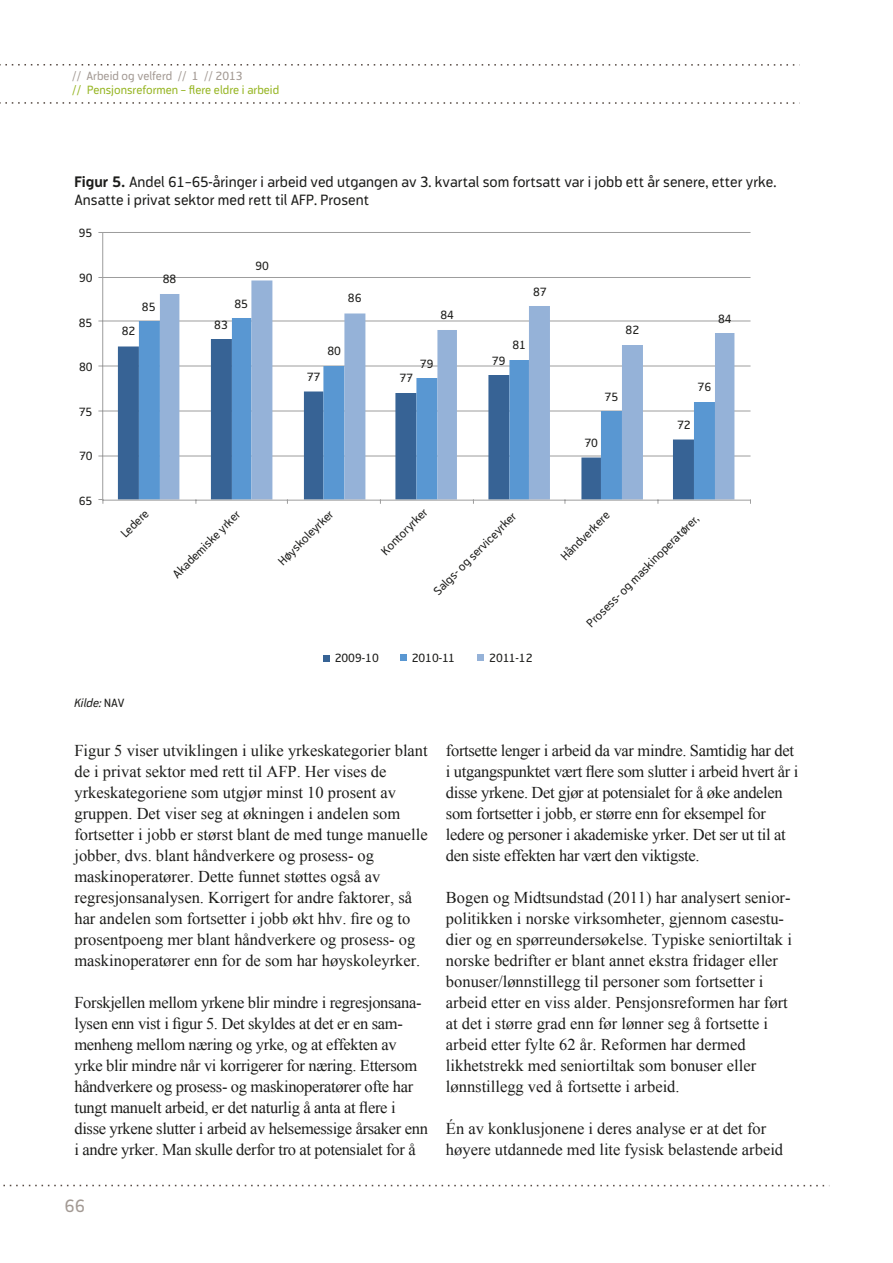
<style>
.page{position:relative;width:893px;height:1263px;background:#fff}
.page>*{position:absolute;margin:0;border:0;box-sizing:border-box;transform-origin:0 0}
.t1{font:18px "Modus";color:#a39a94}
.t2{font:16.5px/21px "Times New Roman";color:#1d1d1b}
.t3{font:16.5px/21px "Times New Roman";letter-spacing:-.02em;color:#1d1d1b}
.t4{font:15px/18px "Modus";color:#1d1d1b}
.t5{font:12px "Modus";color:#1d1d1b}
.t6{font:12px "Modus";color:#96b522}
.t7{font:12px "Modus";color:#a39a94}
.t8{font:italic 12px "Modus";color:#1d1d1b}
.s1{font-weight:700}
.s2{font-style:normal}
</style>
<div class="page">
<svg style="left:0;top:64px;width:795px;height:2px"></svg>
<svg style="left:0;top:102px;width:795px;height:2px"></svg>
<svg style="left:3px;top:1185px;width:822px;height:1px"></svg>
<hr style="left:103px;top:456px;width:647px;height:1px;background:#9d9d9d">
<hr style="left:103px;top:411px;width:647px;height:1px;background:#9d9d9d">
<hr style="left:103px;top:366px;width:647px;height:1px;background:#9d9d9d">
<hr style="left:103px;top:321px;width:647px;height:1px;background:#9d9d9d">
<hr style="left:103px;top:277px;width:647px;height:1px;background:#9d9d9d">
<hr style="left:103px;top:232px;width:647px;height:1px;background:#9d9d9d">
<svg style="left:118px;top:339px;width:21px;height:160px;background:#416a9a"></svg>
<div style="left:139px;top:320px;width:21px;height:179px;background:#5997d2"></div>
<svg style="left:160px;top:280px;width:574px;height:219px"></svg>
<hr style="left:102px;top:232px;width:1px;height:268px;background:#9d9d9d">
<hr style="left:103px;top:500px;width:647px;height:1px;background:#9d9d9d">
<svg style="left:98px;top:499px;width:6px;height:5px"></svg>
<svg style="left:323px;top:655px;width:6px;height:6px"></svg>
<svg style="left:400px;top:654px;width:6px;height:6px"></svg>
<svg style="left:478px;top:654px;width:6px;height:6px"></svg>
<p class="t7" style="left:72px;top:69px;width:172px">// Arbeid og velferd // 1 // 2013</p>
<p class="t6" style="left:72px;top:83px;width:208px">// Pensjonsreformen – flere eldre i arbeid</p>
<p class="t4" style="left:74px;top:173px;width:703px"><span class="s1">Figur 5.</span> Andel 61–65-åringer i arbeid ved utgangen av 3. kvartal som fortsatt var i jobb ett år senere, etter yrke.<br>Ansatte i privat sektor med rett til AFP. Prosent</p>
<p class="t5" style="left:79px;top:226px;width:15px">95</p>
<p class="t5" style="left:79px;top:271px;width:15px">90</p>
<p class="t5" style="left:79px;top:316px;width:15px">85</p>
<p class="t5" style="left:79px;top:360px;width:15px">80</p>
<p class="t5" style="left:79px;top:405px;width:15px">75</p>
<p class="t5" style="left:79px;top:449px;width:15px">70</p>
<p class="t5" style="left:79px;top:494px;width:15px">65</p>
<p class="t5" style="left:255px;top:259px;width:15px">90</p>
<p class="t5" style="left:163px;top:272px;width:15px">88</p>
<p class="t5" style="left:142px;top:300px;width:15px">85</p>
<p class="t5" style="left:234px;top:297px;width:15px">85</p>
<p class="t5" style="left:122px;top:324px;width:15px">82</p>
<p class="t5" style="left:214px;top:318px;width:15px">83</p>
<p class="t5" style="left:348px;top:291px;width:15px">86</p>
<p class="t5" style="left:440px;top:308px;width:15px">84</p>
<p class="t5" style="left:533px;top:285px;width:15px">87</p>
<p class="t5" style="left:626px;top:323px;width:15px">82</p>
<p class="t5" style="left:718px;top:312px;width:15px">84</p>
<p class="t5" style="left:327px;top:344px;width:15px">80</p>
<p class="t5" style="left:420px;top:357px;width:15px">79</p>
<p class="t5" style="left:492px;top:354px;width:15px">79</p>
<p class="t5" style="left:512px;top:338px;width:15px">81</p>
<p class="t5" style="left:307px;top:370px;width:15px">77</p>
<p class="t5" style="left:399px;top:371px;width:15px">77</p>
<p class="t5" style="left:605px;top:390px;width:15px">75</p>
<p class="t5" style="left:697px;top:380px;width:15px">76</p>
<p class="t5" style="left:677px;top:418px;width:15px">72</p>
<p class="t5" style="left:584px;top:436px;width:15px">70</p>
<p class="t5" style="left:118px;top:531px;width:35px;rotate:-45deg">Ledere</p>
<p class="t5" style="left:170px;top:571px;width:91px;rotate:-45deg">Akademiske yrker</p>
<p class="t5" style="left:275px;top:558px;width:74px;rotate:-45deg">Høyskoleyrker</p>
<p class="t5" style="left:378px;top:548px;width:62px;rotate:-45deg">Kontoryrker</p>
<p class="t5" style="left:431px;top:588px;width:113px;rotate:-45deg">Salgs- og serviceyrker</p>
<p class="t5" style="left:558px;top:553px;width:65px;rotate:-45deg">Håndverkere</p>
<p class="t5" style="left:584px;top:620px;width:154px;rotate:-45deg">Prosess- og maskinoperatører,</p>
<p class="t5" style="left:335px;top:651px;width:46px">2009-10</p>
<p class="t5" style="left:412px;top:651px;width:45px">2010-11</p>
<p class="t5" style="left:489px;top:651px;width:45px">2011-12</p>
<p class="t8" style="left:74px;top:696px;width:52px">Kilde: <span class="s2">NAV</span></p>
<p class="t2" style="left:74px;top:740px;width:355px">Figur 5 viser utviklingen i ulike yrkeskategorier blant de i privat sektor med rett til AFP. Her vises de yrkeskategoriene som utgjør minst 10 prosent av gruppen. Det viser seg at økningen i andelen som fortsetter i jobb er størst blant de med tunge manuelle jobber, dvs. blant håndverkere og prosess- og maskinoperatører. Dette funnet støttes også av regresjonsanalysen. Korrigert for andre faktorer, så har andelen som fortsetter i jobb økt hhv. fire og to prosentpoeng mer blant håndverkere og prosess- og maskinoperatører enn for de som har høyskoleyrker.</p>
<p class="t3" style="left:74px;top:992px;width:355px">Forskjellen mellom yrkene blir mindre i regresjonsana&shy;lysen enn vist i figur 5. Det skyldes at det er en sam&shy;menheng mellom næring og yrke, og at effekten av yrke blir mindre når vi korrigerer for næring. Ettersom håndverkere og prosess- og maskinoperatører ofte har tungt manuelt arbeid, er det naturlig å anta at flere i disse yrkene slutter i arbeid av helsemessige årsaker enn i andre yrker. Man skulle derfor tro at potensialet for å</p>
<p class="t1" style="left:65px;top:1195px;width:22px">66</p>
<p class="t3" style="left:446px;top:740px;width:354px">fortsette lenger i arbeid da var mindre. Samtidig har det i utgangspunktet vært flere som slutter i arbeid hvert år i disse yrkene. Det gjør at potensialet for å øke andelen som fortsetter i jobb, er større enn for eksempel for ledere og personer i akademiske yrker. Det ser ut til at den siste effekten har vært den viktigste.</p>
<p class="t2" style="left:446px;top:887px;width:347px">Bogen og Midtsundstad (2011) har analysert senior&shy;politikken i norske virksomheter, gjennom casestu&shy;dier og en spørreundersøkelse. Typiske seniortiltak i norske bedrifter er blant annet ekstra fridager eller bonuser/lønnstillegg til personer som fortsetter i arbeid etter en viss alder. Pensjonsreformen har ført at det i større grad enn før lønner seg å fortsette i arbeid etter fylte 62 år. Reformen har dermed likhetstrekk med seniortiltak som bonuser eller lønnstillegg ved å fortsette i arbeid.</p>
<p class="t2" style="left:446px;top:1118px;width:339px">Én av konklusjonene i deres analyse er at det for høyere utdannede med lite fysisk belastende arbeid</p>
</div>
